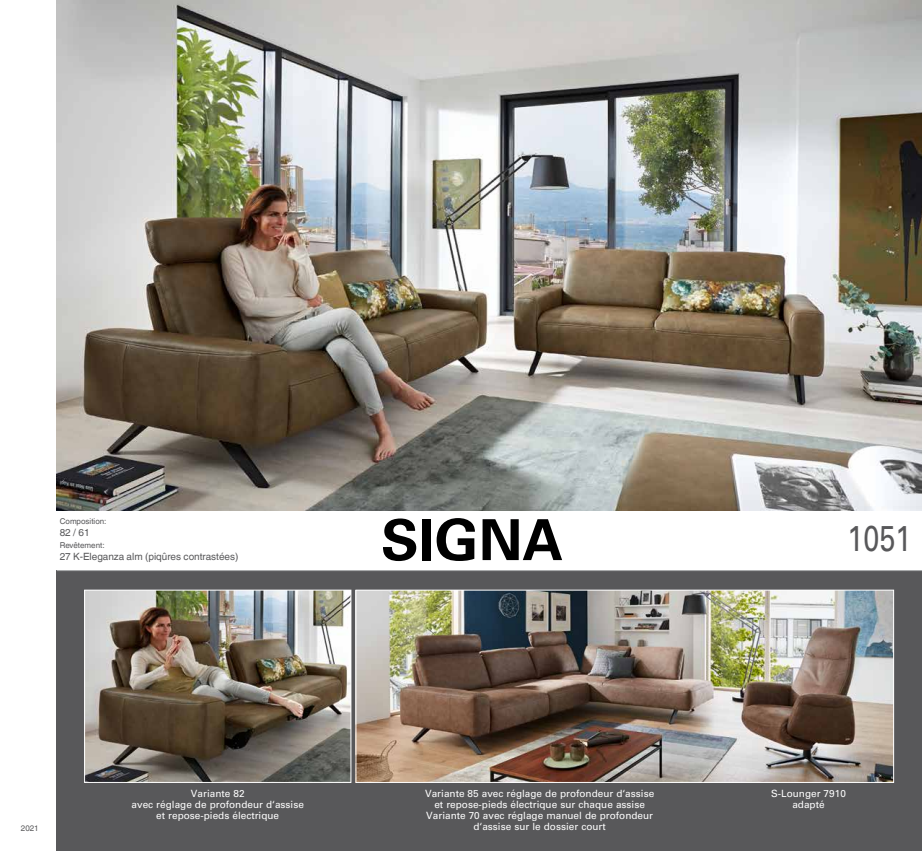
<style>
.page{position:relative;width:922px;height:851px;background:#fff}
.page>*{position:absolute;margin:0;border:0;box-sizing:border-box;transform-origin:0 0}
.t1{font:700 56.5px "Univers";color:#000}
.t2{font:36px "Univers";color:#58585a;scale:.8 1}
.t3{font:10px/11px "Univers";color:#fff;text-align:center}
.t4{font:10px "Helvetica World";color:#58585a}
.t5{font:8px "Helvetica World";color:#58585a}
</style>
<div class="page">
<div style="left:57px;top:570px;width:864px;height:280px;background:#58585a"></div>
<img style="left:57px;top:0;width:864px;height:510px">
<hr style="left:57px;top:570px;width:864px;height:1px;background:#b1b3b4">
<img style="left:357px;top:591px;width:534px;height:189px">
<div style="left:355px;top:589px;width:538px;height:193px;border:1px solid #fff"></div>
<img style="left:86px;top:591px;width:263px;height:189px">
<div style="left:84px;top:589px;width:267px;height:193px;border:1px solid #fff"></div>
<p class="t5" style="left:60px;top:517px;width:48px">Composition:</p>
<p class="t4" style="left:60px;top:527px;width:31px">82 / 61</p>
<p class="t5" style="left:60px;top:541px;width:46px">Revêtement:</p>
<p class="t4" style="left:60px;top:551px;width:180px">27 K-Eleganza alm (piqûres contrastées)</p>
<h1 class="t1" style="left:381px;top:507px;width:184px">SIGNA</h1>
<h2 class="t2" style="left:847px;top:517px;width:82px">1051</h2>
<p class="t5" style="left:21px;top:823px;width:19px">2021</p>
<p class="t3" style="left:131px;top:788px;width:174px">Variante 82<br>avec réglage de profondeur d‘assise et repose-pieds électrique</p>
<p class="t3" style="left:425px;top:788px;width:230px">Variante 85 avec réglage de profondeur d‘assise et repose-pieds électrique sur chaque assise Variante 70 avec réglage manuel de profondeur d‘assise sur le dossier court</p>
<p class="t3" style="left:770px;top:788px;width:76px">S-Lounger 7910 adapté</p>
</div>
